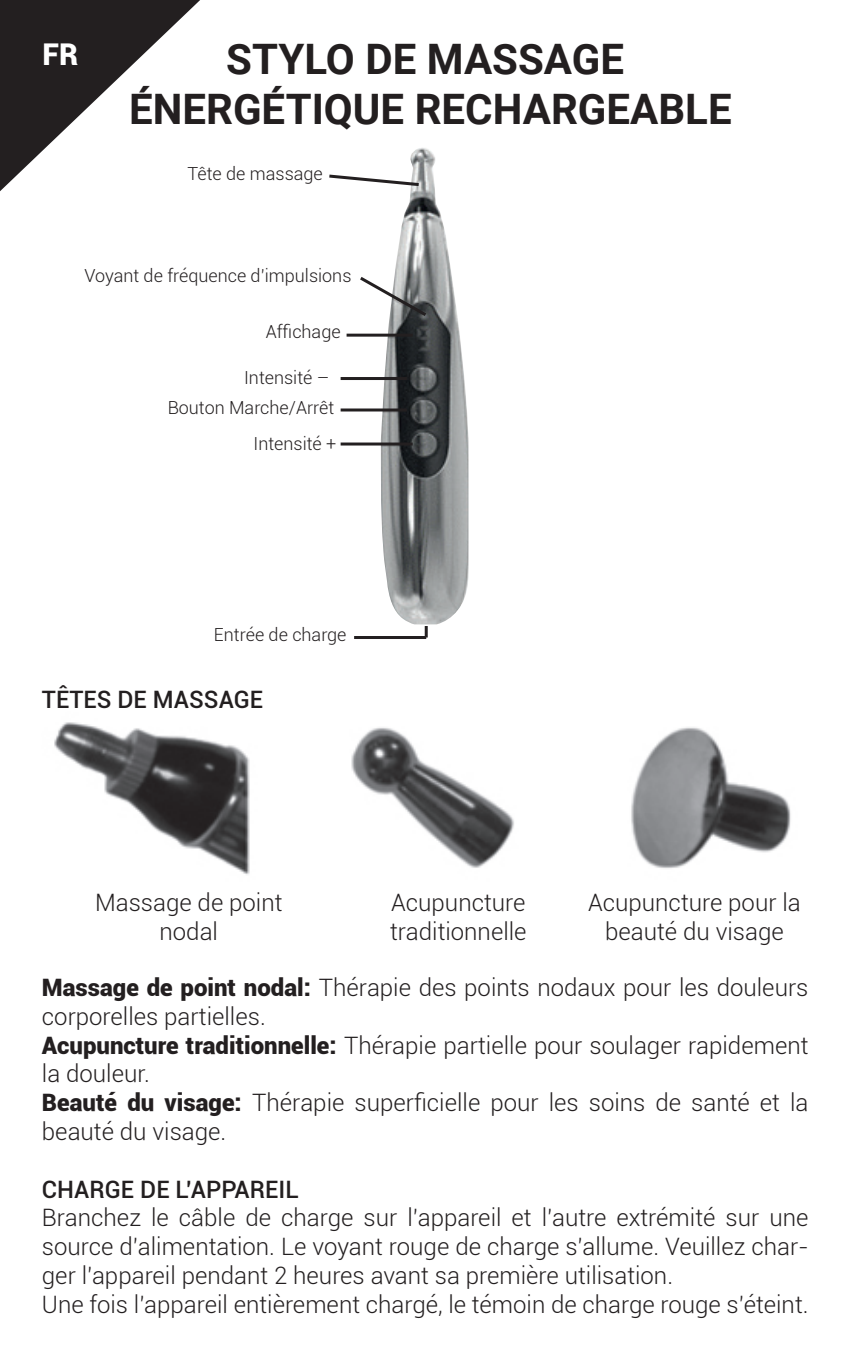
<style>
.page{position:relative;width:851px;height:1361px;background:#fff}
.page>*{position:absolute;margin:0;border:0;box-sizing:border-box;transform-origin:0 0}
.TITULO{font:700 42px "Roboto";color:#231f20}
.t1{font:900 30px "Roboto";color:#fff}
.texto{font:300 24px/28.8px "Roboto";color:#231f20}
.titulillos{font:500 24px "Roboto";color:#231f20}
.recuadro{font:300 18px "Roboto";color:#231f20}
.s1{font-weight:900}
</style>
<div class="page">
<svg style="left:0;top:0;width:200px;height:191px"></svg>
<img style="left:381px;top:148px;width:87px;height:476px">
<svg style="left:329px;top:173px;width:93px;height:15px"></svg>
<svg style="left:360px;top:274px;width:69px;height:45px"></svg>
<hr style="left:340px;top:377px;width:66px;height:3px;background:#231f20">
<hr style="left:346px;top:334px;width:66px;height:3px;background:#231f20">
<hr style="left:340px;top:408px;width:66px;height:3px;background:#231f20">
<hr style="left:340px;top:442px;width:72px;height:3px;background:#231f20">
<svg style="left:424px;top:626px;width:3px;height:11px"></svg>
<hr style="left:354px;top:636px;width:72px;height:3px;background:#231f20">
<img style="left:54px;top:722px;width:737px;height:153px">
<p class="t1" style="left:43px;top:33px;width:37px">FR</p>
<p class="TITULO" style="left:226px;top:30px;width:399px">STYLO DE MASSAGE</p>
<p class="TITULO" style="left:129px;top:80px;width:604px">ÉNERGÉTIQUE RECHARGEABLE</p>
<p class="recuadro" style="left:187px;top:161px;width:137px">Tête de massage</p>
<p class="recuadro" style="left:84px;top:263px;width:268px">Voyant de fréquence d’impulsions</p>
<p class="recuadro" style="left:266px;top:319px;width:76px">Affichage</p>
<p class="recuadro" style="left:244px;top:365px;width:87px">Intensité –</p>
<p class="recuadro" style="left:168px;top:395px;width:168px">Bouton Marche/Arrêt</p>
<p class="recuadro" style="left:253px;top:431px;width:84px">Intensité +</p>
<p class="recuadro" style="left:214px;top:622px;width:134px">Entrée de charge</p>
<p class="titulillos" style="left:42px;top:682px;width:223px">TÊTES DE MASSAGE</p>
<p class="texto" style="left:95px;top:887px;width:189px">Massage de point</p>
<p class="texto" style="left:159px;top:916px;width:60px">nodal</p>
<p class="texto" style="left:390px;top:887px;width:138px">Acupuncture traditionnelle</p>
<p class="texto" style="left:588px;top:887px;width:214px;text-align:center">Acupuncture pour la beauté du visage</p>
<p class="texto" style="left:42px;top:972px;width:767px"><span class="s1">Massage de point nodal:</span> Thérapie des points nodaux pour les douleurs corporelles partielles.</p>
<p class="texto" style="left:42px;top:1029px;width:768px"><span class="s1">Acupuncture traditionnelle:</span> Thérapie partielle pour soulager rapidement la douleur.</p>
<p class="texto" style="left:42px;top:1087px;width:767px"><span class="s1">Beauté du visage:</span> Thérapie superficielle pour les soins de santé et la beauté du visage.</p>
<p class="titulillos" style="left:42px;top:1172px;width:258px">CHARGE DE L’APPAREIL</p>
<p class="texto" style="left:42px;top:1202px;width:767px;text-align:justify">Branchez le câble de charge sur l’appareil et l’autre extrémité sur une source d’alimentation. Le voyant rouge de charge s’allume. Veuillez char&shy;ger l’appareil pendant 2 heures avant sa première utilisation.</p>
<p class="texto" style="left:42px;top:1289px;width:767px">Une fois l’appareil entièrement chargé, le témoin de charge rouge s’éteint.</p>
</div>
